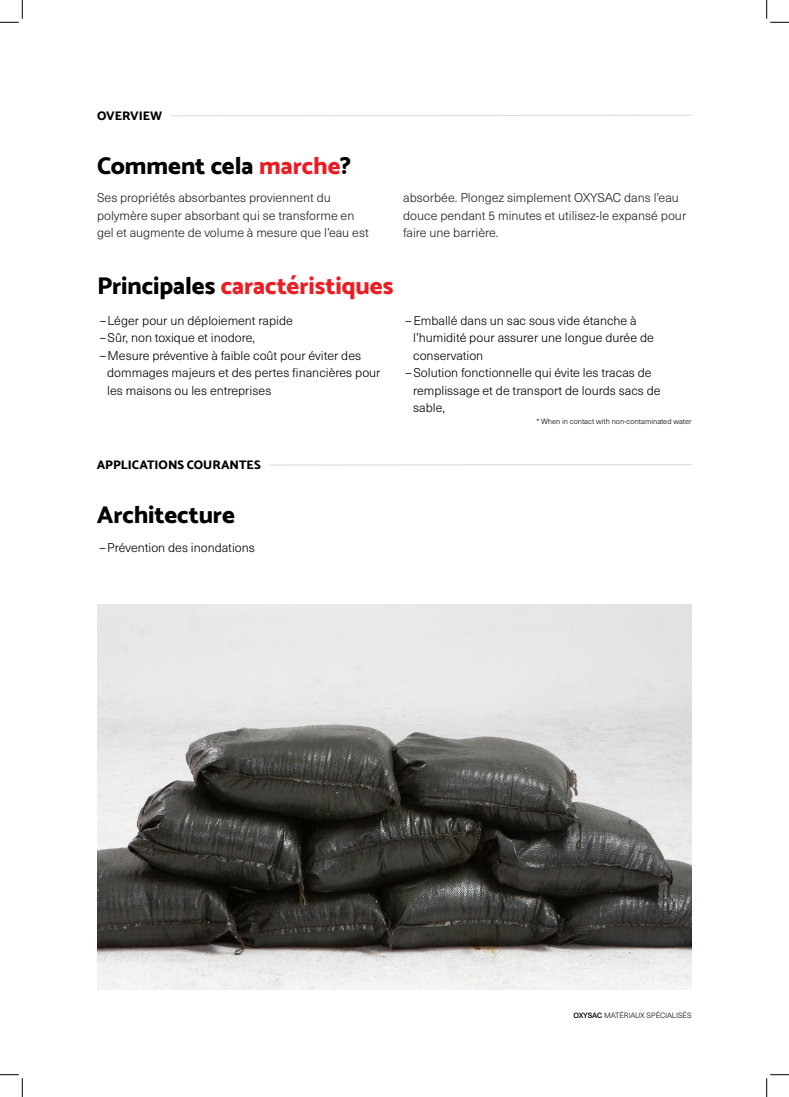
<style>
.page{position:relative;width:789px;height:1097px;background:#fff}
.page>*{position:absolute;margin:0;border:0;box-sizing:border-box;transform-origin:0 0}
.Subtitles{font:100 24.38px "Catamaran";letter-spacing:-.005em;color:#000}
.Subtitles-2{font:100 24.38px "Catamaran";letter-spacing:-.005em;color:#eb1d23}
.t1{font:300 12.5px/17.5px "Neue Haas Unica Pro";color:#000}
.Paragraph{font:300 12.5px/17.5px "Neue Haas Unica Pro";color:#231f20}
.Sections{font:100 12.5px "Catamaran";letter-spacing:-.005em;color:#000}
.Credits{font:300 7.5px "Neue Haas Unica Pro";color:#000}
.s1{color:#eb1d23}
.s2{color:#000}
.s3{font-weight:500}
</style>
<div class="page">
<svg style="left:269px;top:464px;width:423px;height:2px"></svg>
<svg style="left:170px;top:114px;width:522px;height:3px"></svg>
<img style="left:97px;top:605px;width:594px;height:385px">
<svg style="left:0;top:0;width:23px;height:23px"></svg>
<svg style="left:0;top:1074px;width:23px;height:23px"></svg>
<svg style="left:766px;top:0;width:23px;height:23px"></svg>
<svg style="left:766px;top:1074px;width:23px;height:23px"></svg>
<p class="Sections" style="left:97px;top:107px;width:66px">OVERVIEW</p>
<p class="Subtitles" style="left:97px;top:147px;width:255px">Comment cela <span class="s1">marche</span>?</p>
<p class="Paragraph" style="left:97px;top:189px;width:273px">Ses propriétés absorbantes proviennent du polymère super absorbant qui se transforme en gel et augmente de volume à mesure que l’eau est</p>
<p class="Paragraph" style="left:403px;top:189px;width:285px">absorbée. Plongez simplement OXYSAC dans l’eau douce pendant 5 minutes et utilisez-le expansé pour faire une barrière.</p>
<p class="Subtitles-2" style="left:97px;top:267px;width:298px"><span class="s2">Principales</span> caractéristiques</p>
<p class="t1" style="left:100px;top:312px;width:195px">–Léger pour un déploiement rapide</p>
<p class="t1" style="left:100px;top:329px;width:157px">–Sûr, non toxique et inodore,</p>
<p class="t1" style="left:107px;top:347px;width:275px;text-indent:-8px">–Mesure préventive à faible coût pour éviter des dommages majeurs et des pertes financières pour les maisons ou les entreprises</p>
<p class="t1" style="left:413px;top:312px;width:242px;text-indent:-8px">–Emballé dans un sac sous vide étanche à l’humidité pour assurer une longue durée de conservation</p>
<p class="t1" style="left:413px;top:364px;width:249px;text-indent:-8px">–Solution fonctionnelle qui évite les tracas de remplissage et de transport de lourds sacs de sable,</p>
<p class="Credits" style="left:536px;top:417px;width:157px">* When in contact with non-contaminated water</p>
<p class="Sections" style="left:97px;top:455px;width:165px">APPLICATIONS COURANTES</p>
<p class="Subtitles" style="left:97px;top:496px;width:140px">Architecture</p>
<p class="t1" style="left:99px;top:539px;width:157px">–Prévention des inondations</p>
<p class="Credits" style="left:573px;top:1011px;width:120px"><span class="s3">OXYSAC</span> MATÉRIAUX SPÉCIALISÉS</p>
</div>
